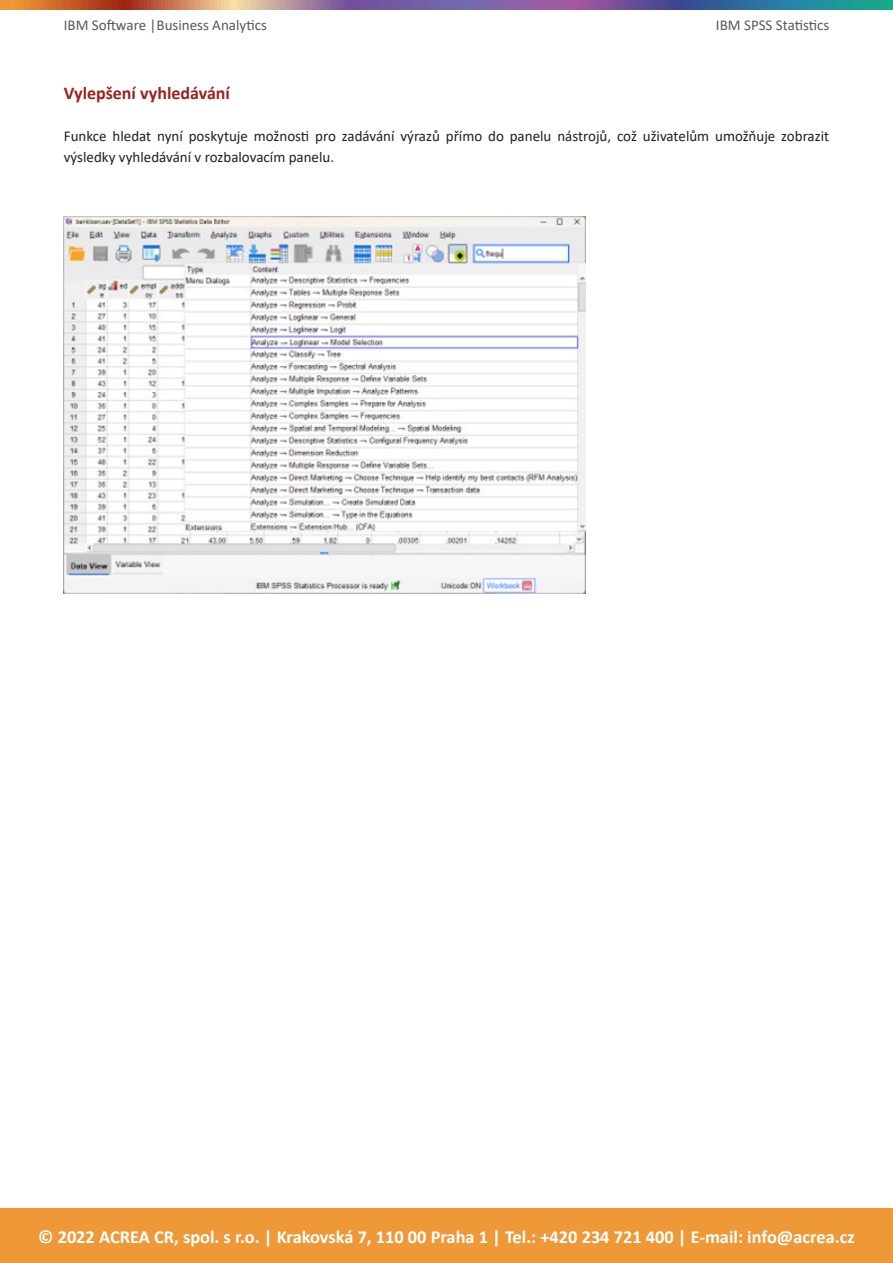
<style>
.page{position:relative;width:893px;height:1263px;background:#fff}
.page>*{position:absolute;margin:0;border:0;box-sizing:border-box;transform-origin:0 0}
.t1{font:700 18.3px "Calibri";color:#fff}
.Styl_odstavce2{font:700 18px "Calibri";color:#9a221f}
.Styl_odstavce2-2{font:15px/21px "Calibri";color:#231f20}
.t2{font:15px "Calibri";color:#57585a}
</style>
<div class="page">
<div style="left:0;top:1209px;width:893px;height:54px;background:#ee9837"></div>
<svg style="left:0;top:0;width:893px;height:9px;background:#827085"></svg>
<img style="left:64px;top:217px;width:522px;height:377px">
<p class="t2" style="left:64px;top:14px;width:205px">IBM Software |Business Analytics</p>
<p class="t2" style="left:716px;top:14px;width:115px">IBM SPSS Statistics</p>
<p class="Styl_odstavce2" style="left:64px;top:80px;width:168px">Vylepšení vyhledávání</p>
<p class="Styl_odstavce2-2" style="left:64px;top:125px;width:767px">Funkce hledat nyní poskytuje možnosti pro zadávání výrazů přímo do panelu nástrojů, což uživatelům umožňuje zobrazit výsledky vyhledávání v rozbalovacím panelu.</p>
<p class="t1" style="left:38px;top:1224px;width:818px">© 2022 ACREA CR, spol. s r.o. | Krakovská 7, 110 00 Praha 1 | Tel.: +420 234 721 400 | E-mail: info@acrea.cz</p>
</div>
